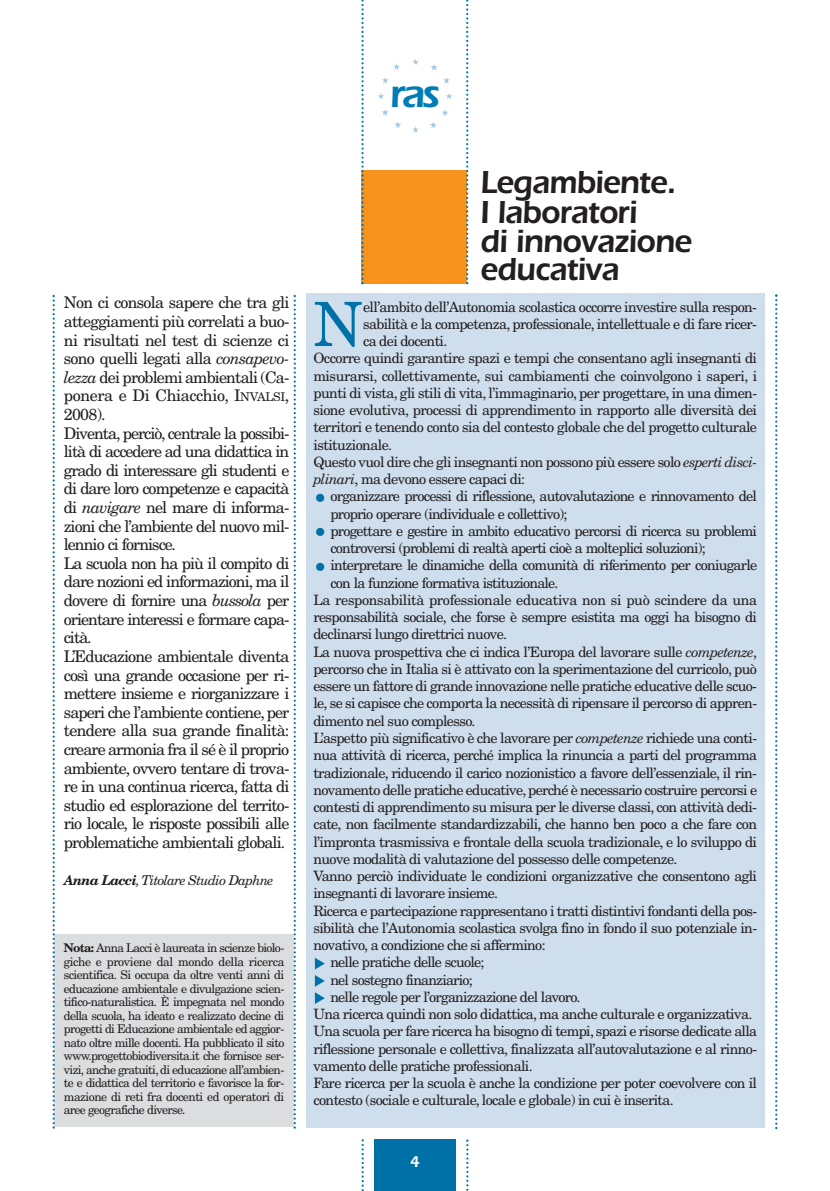
<style>
.page{position:relative;width:830px;height:1191px;background:#fff}
.page>*{position:absolute;margin:0;border:0;box-sizing:border-box;transform-origin:0 0}
.t1{font:61.05px "New Century Schlbk LT Std";color:#0071a7}
.t2{font:600 40.8px "ITC Eras Std";color:#007cb7}
.t3{font:600 33px/29px "ITC Eras Std";letter-spacing:-.025em;color:#231f20;scale:.95 1}
.t4{font:16.05px/18.6px "New Century Schlbk LT Std";letter-spacing:-.055em;color:#231f20}
.t5{font:600 16.05px "ITC Eras Std";color:#fff}
.t6{font:14.25px/17.2px "New Century Schlbk LT Std";letter-spacing:-.045em;color:#231f20}
.t7{font:14.25px "New Century Schlbk LT Std";letter-spacing:-.025em;color:#231f20}
.t8{font:italic 13.5px "New Century Schlbk LT Std";letter-spacing:-.055em;color:#231f20}
.t9{font:12px/13.5px "New Century Schlbk LT Std";letter-spacing:-.04em;color:#231f20;text-align:justify}
.s1{font-style:italic}
.s2{font-size:12px}
.s3{font-weight:700}
.s4{font-size:22.5px;color:#0071a7}
</style>
<div class="page">
<div style="left:361px;top:170px;width:106px;height:113px;background:#f7931d"></div>
<div style="left:54px;top:934px;width:240px;height:193px;background:#dcdddf"></div>
<svg style="left:53px;top:295px;width:2px;height:833px"></svg>
<svg style="left:293px;top:295px;width:3px;height:833px"></svg>
<svg style="left:775px;top:294px;width:2px;height:835px"></svg>
<svg style="left:361px;top:1139px;width:2px;height:52px"></svg>
<svg style="left:466px;top:1139px;width:2px;height:52px"></svg>
<div style="left:374px;top:1139px;width:81px;height:52px;background:#0071a7"></div>
<svg style="left:361px;top:0;width:2px;height:284px"></svg>
<svg style="left:466px;top:0;width:2px;height:284px"></svg>
<svg style="left:412px;top:59px;width:6px;height:6px"></svg>
<svg style="left:378px;top:93px;width:6px;height:6px"></svg>
<svg style="left:412px;top:127px;width:6px;height:6px"></svg>
<svg style="left:446px;top:93px;width:6px;height:6px"></svg>
<svg style="left:443px;top:77px;width:6px;height:7px"></svg>
<svg style="left:430px;top:64px;width:7px;height:7px"></svg>
<svg style="left:382px;top:109px;width:6px;height:7px"></svg>
<svg style="left:394px;top:121px;width:7px;height:7px"></svg>
<svg style="left:430px;top:122px;width:6px;height:6px"></svg>
<svg style="left:442px;top:109px;width:6px;height:7px"></svg>
<svg style="left:382px;top:77px;width:6px;height:7px"></svg>
<svg style="left:393px;top:63px;width:7px;height:7px"></svg>
<div style="left:306px;top:293px;width:458px;height:835px;background:#cedeed"></div>
<svg style="left:315px;top:992px;width:10px;height:12px"></svg>
<svg style="left:315px;top:975px;width:10px;height:11px"></svg>
<svg style="left:315px;top:958px;width:10px;height:11px"></svg>
<h2 class="t2" style="left:389px;top:80px;width:52px">ras</h2>
<p class="t4" style="left:64px;top:295px;width:227px">Non ci consola sapere che tra gli atteggiamenti più correlati a buo&shy;ni risultati nel test di scienze ci sono quelli legati alla <span class="s1">consapevo&shy;lezza</span> dei problemi ambientali (Ca&shy;ponera e Di Chiacchio, I<span class="s2">NVALSI</span>,<br>2008).<br>Diventa, perciò, centrale la possibi&shy;lità di accedere ad una didattica in grado di interessare gli studenti e di dare loro competenze e capacità di <span class="s1">navigare</span> nel mare di informa&shy;zioni che l’ambiente del nuovo mil&shy;lennio ci fornisce.<br>La scuola non ha più il compito di dare nozioni ed informazioni, ma il dovere di fornire una <span class="s1">bussola</span> per orientare interessi e formare capa&shy;cità.<br>L’Educazione ambientale diventa così una grande occasione per ri&shy;mettere insieme e riorganizzare i saperi che l’ambiente contiene, per tendere alla sua grande finalità: creare armonia fra il sé è il proprio ambiente, ovvero tentare di trova&shy;re in una continua ricerca, fatta di studio ed esplorazione del territo&shy;rio locale, le risposte possibili alle problematiche ambientali globali.</p>
<p class="t8" style="left:64px;top:875px;width:211px"><span class="s3">Anna Lacci</span>, Titolare Studio Daphne</p>
<p class="t9" style="left:64px;top:942px;width:222px"><span class="s3">Nota:</span> Anna Lacci è laureata in scienze biolo&shy;giche e proviene dal mondo della ricerca scientifica. Si occupa da oltre venti anni di educazione ambientale e divulgazione scien&shy;tifico-naturalistica. È impegnata nel mondo della scuola, ha ideato e realizzato decine di progetti di Educazione ambientale ed aggior&shy;nato oltre mille docenti. Ha pubblicato il sito www.progettobiodiversita.it che fornisce ser&shy;vizi, anche gratuiti, di educazione all’ambien&shy;te e didattica del territorio e favorisce la for&shy;mazione di reti fra docenti ed operatori di aree geografiche diverse.</p>
<h3 class="t3" style="left:480px;top:171px;width:224px">Legambiente.<br>I laboratori<br>di innovazione educativa</h3>
<h1 class="t1" style="left:313px;top:302px;width:51px">N</h1>
<p class="t6" style="left:363px;top:299px;width:395px">ell’ambito dell’Autonomia scolastica occorre investire sulla respon-</p>
<p class="t6" style="left:363px;top:316px;width:395px">sabilità e la competenza, professionale, intellettuale e di fare ricer-</p>
<p class="t6" style="left:363px;top:334px;width:86px">ca dei docenti.</p>
<p class="t6" style="left:313px;top:351px;width:445px">Occorre quindi garantire spazi e tempi che consentano agli insegnanti di</p>
<p class="t6" style="left:313px;top:368px;width:445px">misurarsi, collettivamente, sui cambiamenti che coinvolgono i saperi, i</p>
<p class="t6" style="left:313px;top:385px;width:445px">punti di vista, gli stili di vita, l’immaginario, per progettare, in una dimen-</p>
<p class="t6" style="left:313px;top:403px;width:445px">sione evolutiva, processi di apprendimento in rapporto alle diversità dei</p>
<p class="t6" style="left:313px;top:420px;width:445px">territori e tenendo conto sia del contesto globale che del progetto culturale</p>
<p class="t6" style="left:313px;top:437px;width:80px">istituzionale.</p>
<p class="t6" style="left:313px;top:454px;width:445px">Questo vuol dire che gli insegnanti non possono più essere solo <span class="s1">esperti disci-</span></p>
<p class="t6" style="left:313px;top:472px;width:213px"><span class="s1">plinari</span>, ma devono essere capaci di:</p>
<p class="t6" style="left:330px;top:489px;width:428px;text-indent:-17px"><span class="s4">•</span> organizzare processi di riflessione, autovalutazione e rinnovamento del proprio operare (individuale e collettivo);</p>
<p class="t6" style="left:330px;top:523px;width:428px;text-indent:-17px"><span class="s4">•</span> progettare e gestire in ambito educativo percorsi di ricerca su problemi controversi (problemi di realtà aperti cioè a molteplici soluzioni);</p>
<p class="t6" style="left:313px;top:558px;width:445px"><span class="s4">•</span> interpretare le dinamiche della comunità di riferimento per coniugarle</p>
<p class="t6" style="left:330px;top:575px;width:229px">con la funzione formativa istituzionale.</p>
<p class="t7" style="left:313px;top:594px;width:445px">La responsabilità professionale educativa non si può scindere da una</p>
<p class="t6" style="left:313px;top:610px;width:445px">responsabilità sociale, che forse è sempre esistita ma oggi ha bisogno di</p>
<p class="t6" style="left:313px;top:627px;width:195px">declinarsi lungo direttrici nuove.</p>
<p class="t6" style="left:313px;top:644px;width:445px">La nuova prospettiva che ci indica l’Europa del lavorare sulle <span class="s1">competenze</span>,</p>
<p class="t6" style="left:313px;top:661px;width:445px">percorso che in Italia si è attivato con la sperimentazione del curricolo, può</p>
<p class="t6" style="left:313px;top:679px;width:445px">essere un fattore di grande innovazione nelle pratiche educative delle scuo-</p>
<p class="t6" style="left:313px;top:696px;width:445px">le, se si capisce che comporta la necessità di ripensare il percorso di appren-</p>
<p class="t6" style="left:313px;top:713px;width:164px">dimento nel suo complesso.</p>
<p class="t6" style="left:313px;top:730px;width:445px">L’aspetto più significativo è che lavorare per <span class="s1">competenze</span> richiede una conti-</p>
<p class="t6" style="left:313px;top:748px;width:445px">nua attività di ricerca, perché implica la rinuncia a parti del programma</p>
<p class="t6" style="left:313px;top:765px;width:445px">tradizionale, riducendo il carico nozionistico a favore dell’essenziale, il rin-</p>
<p class="t6" style="left:313px;top:782px;width:445px">novamento delle pratiche educative, perché è necessario costruire percorsi e</p>
<p class="t6" style="left:313px;top:799px;width:445px">contesti di apprendimento su misura per le diverse classi, con attività dedi-</p>
<p class="t6" style="left:313px;top:817px;width:445px">cate, non facilmente standardizzabili, che hanno ben poco a che fare con</p>
<p class="t6" style="left:313px;top:834px;width:445px">l’impronta trasmissiva e frontale della scuola tradizionale, e lo sviluppo di</p>
<p class="t6" style="left:313px;top:851px;width:365px">nuove modalità di valutazione del possesso delle competenze.</p>
<p class="t6" style="left:313px;top:868px;width:445px">Vanno perciò individuate le condizioni organizzative che consentono agli</p>
<p class="t6" style="left:313px;top:886px;width:186px">insegnanti di lavorare insieme.</p>
<p class="t6" style="left:313px;top:903px;width:445px">Ricerca e partecipazione rappresentano i tratti distintivi fondanti della pos-</p>
<p class="t6" style="left:313px;top:920px;width:445px">sibilità che l’Autonomia scolastica svolga fino in fondo il suo potenziale in-</p>
<p class="t6" style="left:313px;top:937px;width:234px">novativo, a condizione che si affermino:</p>
<p class="t6" style="left:330px;top:955px;width:155px">nelle pratiche delle scuole;</p>
<p class="t6" style="left:330px;top:972px;width:144px">nel sostegno finanziario;</p>
<p class="t6" style="left:330px;top:989px;width:251px">nelle regole per l’organizzazione del lavoro.</p>
<p class="t6" style="left:313px;top:1006px;width:440px">Una ricerca quindi non solo didattica, ma anche culturale e organizzativa.</p>
<p class="t6" style="left:313px;top:1024px;width:445px">Una scuola per fare ricerca ha bisogno di tempi, spazi e risorse dedicate alla</p>
<p class="t6" style="left:313px;top:1041px;width:445px">riflessione personale e collettiva, finalizzata all’autovalutazione e al rinno-</p>
<p class="t6" style="left:313px;top:1058px;width:221px">vamento delle pratiche professionali.</p>
<p class="t6" style="left:313px;top:1075px;width:445px">Fare ricerca per la scuola è anche la condizione per poter coevolvere con il</p>
<p class="t6" style="left:313px;top:1093px;width:362px">contesto (sociale e culturale, locale e globale) in cui è inserita.</p>
<p class="t5" style="left:409px;top:1155px;width:12px">4</p>
</div>
